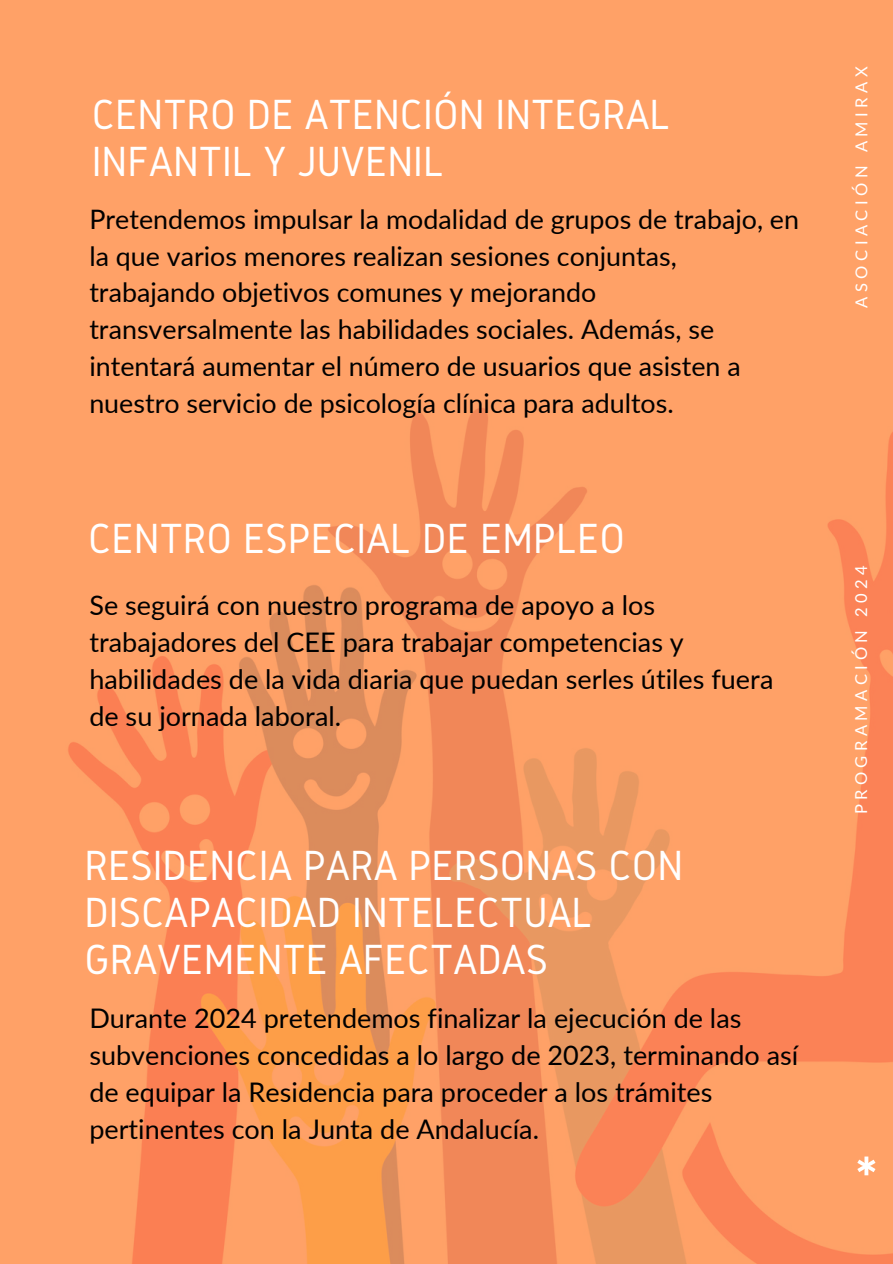
<style>
.page{position:relative;width:893px;height:1264px;background:#fff}
.page>*{position:absolute;margin:0;border:0;box-sizing:border-box;transform-origin:0 0}
.t1{font:900 52.95px "Lato Latin";color:#fff}
.t2{font:43.8px/47.2px "Gidole";color:#fff}
.t3{font:27px/37.2px "Lato";color:#000}
.t4{font:26.85px/36.9px "Lato";color:#000}
.t5{font:16.5px "Lato";letter-spacing:.27em;color:#fff}
</style>
<div class="page">
<img style="left:0;top:0;width:892px;height:1263px">
<p class="t2" style="left:92px;top:90px;width:580px">CENTRO DE ATENCIÓN INTEGRAL<br>INFANTIL Y JUVENIL</p>
<h2 class="t4" style="left:89px;top:200px;width:711px">Pretendemos impulsar la modalidad de grupos de trabajo, en la que varios menores realizan sesiones conjuntas, trabajando objetivos comunes y mejorando transversalmente las habilidades sociales. Además, se intentará aumentar el número de usuarios que asisten a nuestro servicio de psicología clínica para adultos.</h2>
<h1 class="t2" style="left:88px;top:514px;width:538px">CENTRO ESPECIAL DE EMPLEO</h1>
<h2 class="t3" style="left:89px;top:585px;width:685px">Se seguirá con nuestro programa de apoyo a los trabajadores del CEE para trabajar competencias y habilidades de la vida diaria que puedan serles útiles fuera de su jornada laboral.</h2>
<p class="t2" style="left:84px;top:841px;width:600px">RESIDENCIA PARA PERSONAS CON<br>DISCAPACIDAD INTELECTUAL<br>GRAVEMENTE AFECTADAS</p>
<p class="t3" style="left:89px;top:998px;width:710px">Durante 2024 pretendemos finalizar la ejecución de las subvenciones concedidas a lo largo de 2023, terminando así de equipar la Residencia para proceder a los trámites pertinentes con la Junta de Andalucía.</p>
<h1 class="t5" style="left:851px;top:307px;width:242px;rotate:-90deg">ASOCIACIÓN AMIRAX</h1>
<h2 class="t5" style="left:850px;top:814px;width:251px;rotate:-90deg">PROGRAMACIÓN 2024</h2>
<h1 class="t1" style="left:855px;top:1154px;width:24px">*</h1>
</div>
